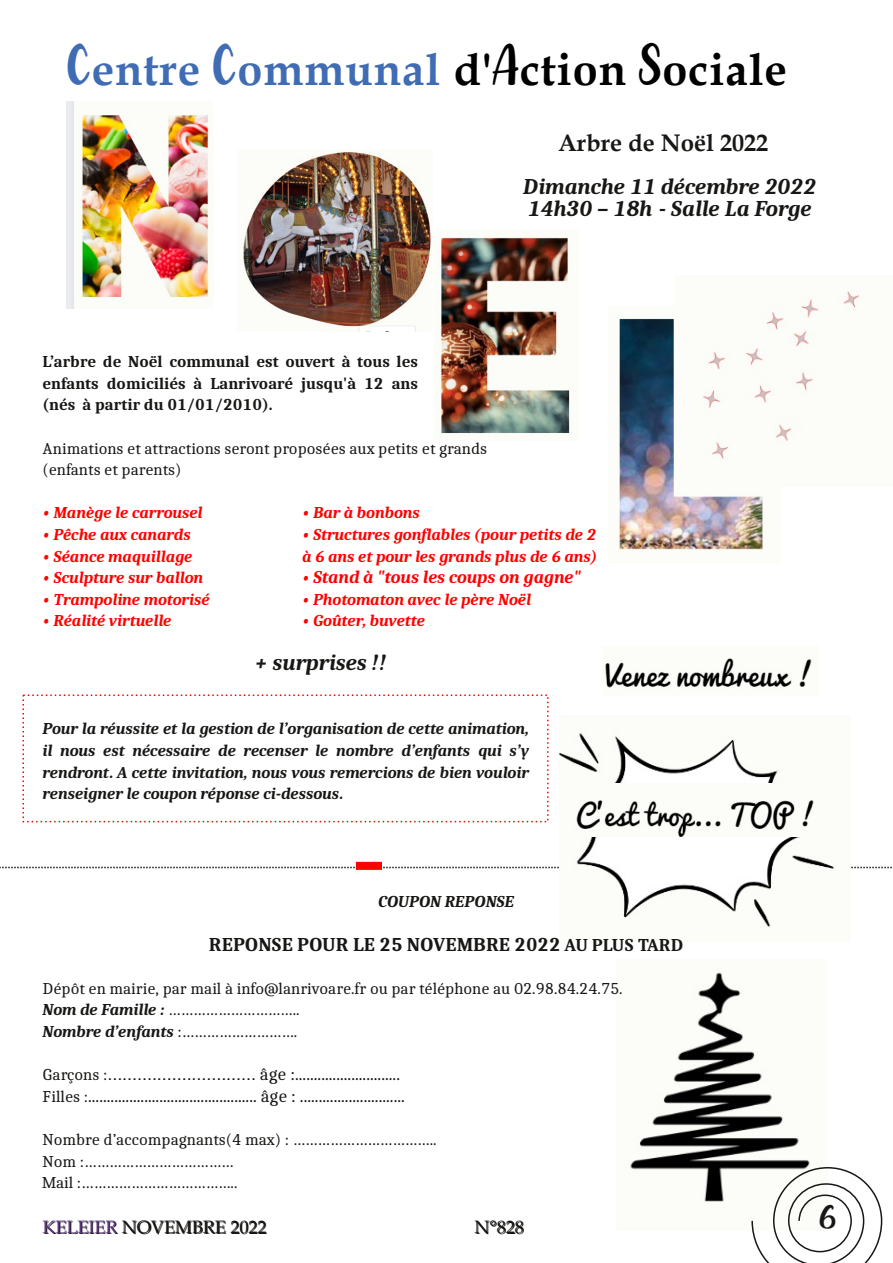
<style>
.page{position:relative;width:893px;height:1263px;background:#fff}
.page>*{position:absolute;margin:0;border:0;box-sizing:border-box;transform-origin:0 0}
.t1{font:700 45px "Book Antiqua";letter-spacing:.02em;color:#000}
.t2{font:25.5px "Bella Years";color:#181715}
.t3{font:700 24px "Book Antiqua";color:#181715}
.t4{font:italic 700 22.5px/21.6px "Caladea";color:#181715}
.t5{font:700 19.5px "Caladea";color:#181715}
.t6{font:18px/21.6px "Caladea";color:#181715}
.t7{font:italic 700 18px "Caladea";color:#f00}
.t8{font:18px "Book Antiqua";color:#181715}
.t9{font:16.5px/21.6px "Caladea";color:#181715}
.t10{font:italic 700 16.5px/21.6px "Caladea";color:#f00}
.t11{font:italic 700 16.5px/21.6px "Caladea";color:#181715;text-align:justify}
.t12{font:700 16.5px/21.6px "Caladea";color:#181715;text-align:justify}
.s1{font-family:"Bella Years";font-weight:400;color:#406cb3}
.s2{color:#406cb3}
.s3{font-family:"Bella Years";font-weight:400}
.s4{font-size:16.5px}
.s5{font-size:18px}
.s6{font-weight:700;font-style:italic}
.s7{font-family:"Arial"}
</style>
<div class="page">
<img style="left:630px;top:972px;width:180px;height:230px">
<svg style="left:0;top:867px;width:892px;height:1px"></svg>
<img style="left:560px;top:733px;width:290px;height:196px">
<svg style="left:751px;top:1166px;width:132px;height:97px"></svg>
<div style="left:357px;top:862px;width:24px;height:7px;background:#f00"></div>
<div style="left:356px;top:862px;width:26px;height:8px;border:2px solid #f00"></div>
<img style="left:605px;top:658px;width:207px;height:31px">
<img style="left:565px;top:783px;width:258px;height:53px">
<img style="left:243px;top:150px;width:190px;height:181px">
<img style="left:66px;top:101px;width:147px;height:207px">
<img style="left:435px;top:235px;width:135px;height:199px">
<img style="left:619px;top:318px;width:151px;height:233px">
<img style="left:674px;top:289px;width:186px;height:197px">
<h1 class="t1" style="left:68px;top:43px;width:721px"><span class="s1">C</span><span class="s2">entre</span> <span class="s1">C</span><span class="s2">ommunal</span> d'<span class="s3">A</span>ction <span class="s3">S</span>ociale</h1>
<h3 class="t3" style="left:558px;top:129px;width:211px">Arbre de Noël 2022</h3>
<h3 class="t4" style="left:523px;top:175px;width:295px">Dimanche 11 décembre 2022<br>14h30 – 18h - Salle La Forge</h3>
<p class="t12" style="left:43px;top:350px;width:377px">L’arbre de Noël communal est ouvert à tous les enfants domiciliés à Lanrivoaré jusqu'à 12 ans (nés à partir du 01/01/2010).</p>
<p class="t9" style="left:43px;top:437px;width:446px">Animations et attractions seront proposées aux petits et grands (enfants et parents)</p>
<p class="t10" style="left:43px;top:502px;width:162px">• Manège le carrousel</p>
<p class="t10" style="left:43px;top:523px;width:150px">• Pêche aux canards</p>
<p class="t10" style="left:43px;top:545px;width:151px">• Séance maquillage</p>
<p class="t10" style="left:43px;top:566px;width:162px">• Sculpture sur ballon</p>
<p class="t10" style="left:43px;top:588px;width:169px">• Trampoline motorisé</p>
<p class="t10" style="left:43px;top:610px;width:130px">• Réalité virtuelle</p>
<p class="t10" style="left:302px;top:502px;width:119px">• Bar à bonbons</p>
<p class="t10" style="left:302px;top:523px;width:297px">• Structures gonflables (pour petits de 2 à 6 ans et pour les grands plus de 6 ans)</p>
<p class="t7" style="left:302px;top:566px;width:280px"><span class="s4">•</span> Stand à "tous les coups on gagne"</p>
<p class="t10" style="left:302px;top:588px;width:230px">• Photomaton avec le père Noël</p>
<p class="t10" style="left:302px;top:610px;width:124px">• Goûter, buvette</p>
<h3 class="t4" style="left:255px;top:651px;width:133px">+ surprises !!</h3>
<p class="t11" style="left:43px;top:718px;width:488px">Pour la réussite et la gestion de l’organisation de cette animation, il nous est nécessaire de recenser le nombre d’enfants qui s’y rendront. A cette invitation, nous vous remercions de bien vouloir renseigner le coupon réponse ci-dessous.</p>
<p class="t11" style="left:378px;top:890px;width:137px">COUPON REPONSE</p>
<p class="t5" style="left:209px;top:932px;width:476px">REPONSE POUR LE 25 NOVEMBRE 2022 <span class="s5">AU PLUS TARD</span></p>
<p class="t9" style="left:43px;top:977px;width:582px">Dépôt en mairie, par mail à info@lanrivoare.fr ou par téléphone au 02.98.84.24.75.<br><span class="s6">Nom de Famille :</span> …………………………..<br><span class="s6">Nombre d’enfants</span> :……………………….</p>
<p class="t6" style="left:43px;top:1063px;width:364px"><span class="s4">Garçons :</span><span class="s7">..............................</span> âge :............................<br><span class="s4">Filles :</span>............................................. âge : ............................</p>
<p class="t9" style="left:43px;top:1128px;width:395px">Nombre d’accompagnants(4 max) : ……………………………..<br>Nom :………………………………<br>Mail :………………………………..</p>
<p class="t8" style="left:43px;top:1217px;width:225px">KELEIER NOVEMBRE 2022</p>
<p class="t8" style="left:475px;top:1217px;width:51px">N°828</p>
<h2 class="t2" style="left:820px;top:1198px;width:18px">6</h2>
</div>
